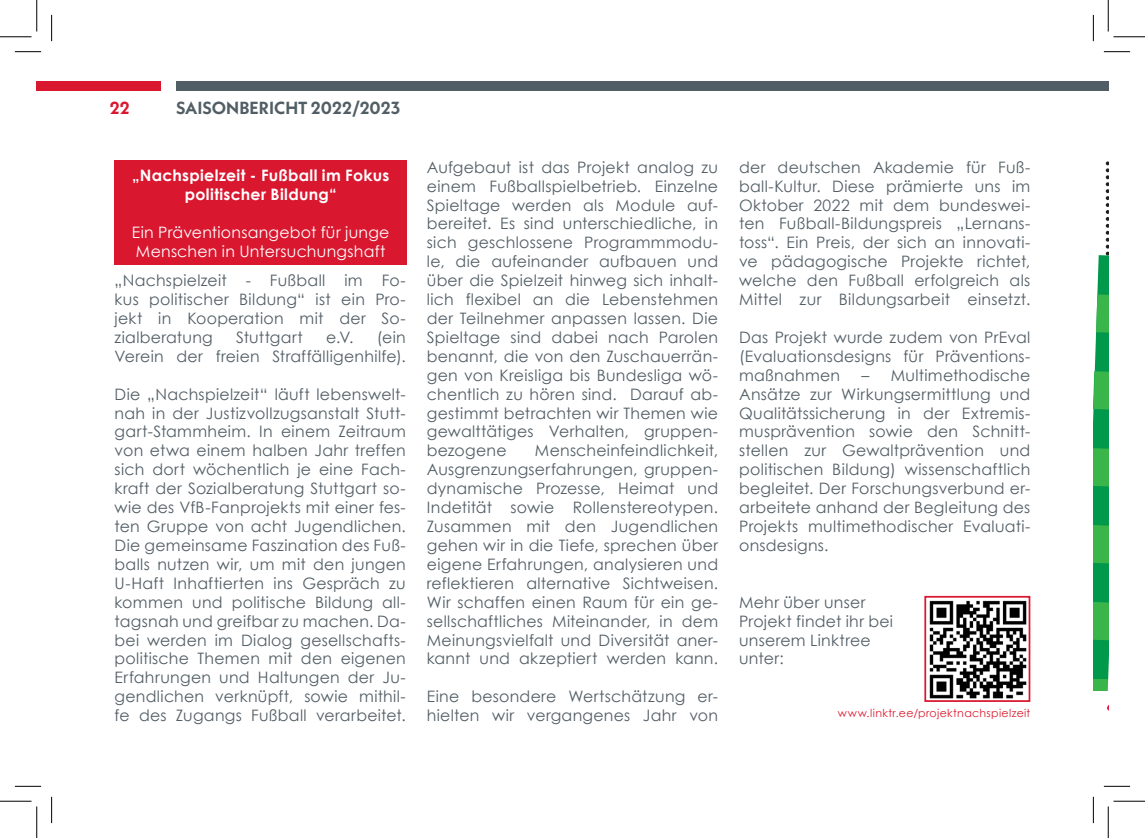
<style>
.page{position:relative;width:1145px;height:838px;background:#fff}
.page>*{position:absolute;margin:0;border:0;box-sizing:border-box;transform-origin:0 0}
.t1{font:700 17.5px "Neue Kabel";color:#525e65}
.t2{font:700 17.5px "Neue Kabel";color:#d9172f}
.Bildunterschrift{font:15.75px/18.9px "Century Gothic";letter-spacing:.015em;color:#525e65;text-align:justify}
.Bildunterschrift-2{font:15.75px/18.9px "Century Gothic";letter-spacing:.015em;color:#fff}
.Bildunterschrift-3{font:700 15.75px/18.9px "Century Gothic";letter-spacing:.02em;color:#fff;text-align:center}
.Bildunterschrift-4{font:11.03px "Century Gothic";letter-spacing:.03em;color:#da1e31}
</style>
<div class="page">
<div style="left:37px;top:81px;width:124px;height:10px;background:#d9172f"></div>
<div style="left:176px;top:81px;width:917px;height:10px;background:#525e65"></div>
<div style="left:1093px;top:81px;width:15px;height:10px;background:#525e65"></div>
<div style="left:115px;top:161px;width:292px;height:104px;background:#d9172f"></div>
<img style="left:929px;top:600px;width:98px;height:98px">
<div style="left:924px;top:596px;width:106px;height:105px;border:2px solid #d9172f"></div>
<svg style="left:1093px;top:161px;width:15px;height:549px"></svg>
<svg style="left:15px;top:51px;width:26px;height:1px"></svg>
<svg style="left:1104px;top:51px;width:26px;height:1px"></svg>
<svg style="left:15px;top:786px;width:26px;height:1px"></svg>
<svg style="left:1104px;top:786px;width:26px;height:1px"></svg>
<svg style="left:51px;top:15px;width:1px;height:26px"></svg>
<svg style="left:51px;top:796px;width:1px;height:27px"></svg>
<svg style="left:1093px;top:15px;width:1px;height:26px"></svg>
<svg style="left:1093px;top:796px;width:1px;height:27px"></svg>
<hr style="left:0;top:36px;width:32px;height:1px;background:#000">
<hr style="left:1113px;top:36px;width:32px;height:1px;background:#000">
<hr style="left:0;top:800px;width:32px;height:1px;background:#000">
<hr style="left:1113px;top:800px;width:32px;height:1px;background:#000">
<hr style="left:36px;top:0;width:1px;height:31px;background:#000">
<hr style="left:36px;top:806px;width:1px;height:31px;background:#000">
<hr style="left:1108px;top:0;width:1px;height:31px;background:#000">
<hr style="left:1108px;top:806px;width:1px;height:31px;background:#000">
<p class="t2" style="left:110px;top:97px;width:22px">22</p>
<p class="t1" style="left:176px;top:97px;width:226px">SAISONBERICHT 2022/2023</p>
<p class="Bildunterschrift-3" style="left:132px;top:165px;width:259px">„Nachspielzeit - Fußball im Fokus politischer Bildung“</p>
<p class="Bildunterschrift-2" style="left:132px;top:222px;width:259px">Ein Präventionsangebot für junge<br>Menschen in Untersuchungshaft</p>
<p class="Bildunterschrift" style="left:115px;top:271px;width:293px">„Nachspielzeit - Fußball im Fo&shy;kus politischer Bildung“ ist ein Pro&shy;jekt in Kooperation mit der So&shy;zialberatung</p>
<p class="Bildunterschrift" style="left:115px;top:327px;width:293px;text-align:right">(ein<br>Verein der freien Straffälligenhilfe).</p>
<p class="Bildunterschrift" style="left:115px;top:384px;width:293px">Die „Nachspielzeit“ läuft lebenswelt&shy;nah in der Justizvollzugsanstalt Stutt&shy;gart-Stammheim. In einem Zeitraum von etwa einem halben Jahr treffen sich dort wöchentlich je eine Fach&shy;kraft der Sozialberatung Stuttgart so&shy;wie des VfB-Fanprojekts mit einer fes&shy;ten Gruppe von acht Jugendlichen.<br>Die gemeinsame Faszination des Fuß&shy;balls nutzen wir, um mit den jungen U-Haft Inhaftierten ins Gespräch zu kommen und politische Bildung all&shy;tagsnah und greifbar zu machen. Da&shy;bei werden im Dialog gesellschafts&shy;politische Themen mit den eigenen Erfahrungen und Haltungen der Ju&shy;gendlichen verknüpft, sowie mithil&shy;fe des Zugangs Fußball verarbeitet.</p>
<p class="Bildunterschrift" style="left:236px;top:327px;width:68px">Stuttgart</p>
<p class="Bildunterschrift" style="left:326px;top:327px;width:29px">e.V.</p>
<p class="Bildunterschrift" style="left:427px;top:157px;width:293px">Aufgebaut ist das Projekt analog zu einem Fußballspielbetrieb. Einzelne Spieltage werden als Module auf&shy;bereitet. Es sind unterschiedliche, in sich geschlossene Programmmodu&shy;le, die aufeinander aufbauen und über die Spielzeit hinweg sich inhalt&shy;lich flexibel an die Lebenstehmen der Teilnehmer anpassen lassen. Die Spieltage sind dabei nach Parolen benannt, die von den Zuschauerrän&shy;gen von Kreisliga bis Bundesliga wö&shy;chentlich zu hören sind. Darauf ab&shy;gestimmt betrachten wir Themen wie gewalttätiges Verhalten, gruppen&shy;bezogene</p>
<p class="Bildunterschrift" style="left:427px;top:441px;width:293px;text-indent:108px">Menscheinfeindlichkeit, Ausgrenzungserfahrungen, gruppen&shy;dynamische Prozesse, Heimat und Indetität sowie Rollenstereotypen.<br>Zusammen mit den Jugendlichen gehen wir in die Tiefe, sprechen über eigene Erfahrungen, analysieren und reflektieren alternative Sichtweisen.<br>Wir schaffen einen Raum für ein ge&shy;sellschaftliches Miteinander, in dem Meinungsvielfalt und Diversität aner&shy;kannt und akzeptiert werden kann.</p>
<p class="Bildunterschrift" style="left:427px;top:686px;width:293px">Eine besondere Wertschätzung er&shy;hielten wir vergangenes Jahr von</p>
<p class="Bildunterschrift" style="left:739px;top:157px;width:293px">der deutschen Akademie für Fuß&shy;ball-Kultur. Diese prämierte uns im Oktober 2022 mit dem bundeswei&shy;ten Fußball-Bildungspreis „Lernans&shy;toss“. Ein Preis, der sich an innovati&shy;ve pädagogische Projekte richtet, welche den Fußball erfolgreich als Mittel zur Bildungsarbeit einsetzt.</p>
<p class="Bildunterschrift" style="left:739px;top:327px;width:293px">Das Projekt wurde zudem von PrEval (Evaluationsdesigns für Präventions&shy;maßnahmen</p>
<p class="Bildunterschrift" style="left:739px;top:365px;width:293px;text-indent:122px">– Multimethodische Ansätze zur Wirkungsermittlung und Qualitätssicherung in der Extremis&shy;musprävention sowie den Schnitt&shy;stellen zur Gewaltprävention und politischen Bildung) wissenschaftlich begleitet. Der Forschungsverbund er&shy;arbeitete anhand der Begleitung des Projekts multimethodischer Evaluati&shy;onsdesigns.</p>
<p class="Bildunterschrift" style="left:739px;top:592px;width:155px;text-align:left">Mehr über unser<br>Projekt findet ihr bei unserem Linktree unter:</p>
<p class="Bildunterschrift-4" style="left:838px;top:705px;width:194px">www.linktr.ee/projektnachspielzeit</p>
</div>
